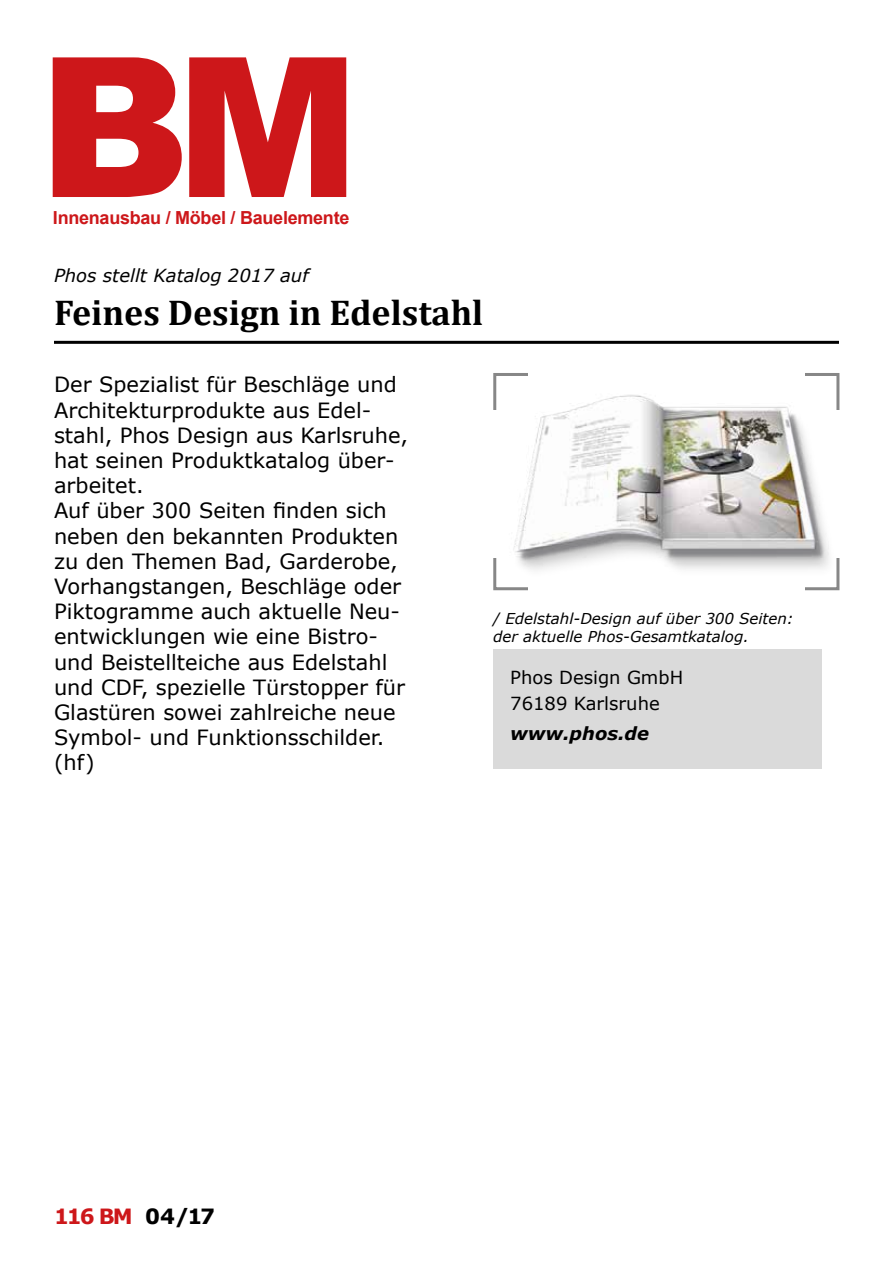
<style>
.page{position:relative;width:893px;height:1263px;background:#fff}
.page>*{position:absolute;margin:0;border:0;box-sizing:border-box;transform-origin:0 0}
.t1{font:900 195px "Arial";color:#cd171a}
.t2{font:700 36px "Cambria";color:#000}
.t3{font:21px/25.2px "Verdana";color:#000}
.t4{font:700 21px "Verdana";letter-spacing:-.1em;color:#cd171a}
.t5{font:700 18px "Arial";letter-spacing:-.015em;color:#cd171a}
.t6{font:18px/25.5px "Verdana";color:#000}
.t7{font:italic 18px "Verdana";color:#000}
.t8{font:italic 700 18px "Verdana";color:#000}
.t9{font:italic 15px/18px "Verdana";color:#000}
.s1{color:#000}
</style>
<div class="page">
<hr style="left:54px;top:341px;width:785px;height:3px;background:#000">
<div style="left:493px;top:650px;width:329px;height:119px;background:#dadada"></div>
<img style="left:513px;top:395px;width:316px;height:174px">
<h1 class="t1" style="left:38px;top:-14px;width:323px">BM</h1>
<p class="t5" style="left:53px;top:206px;width:298px">Innenausbau / Möbel / Bauelemente</p>
<p class="t7" style="left:54px;top:263px;width:256px">Phos stellt Katalog 2017 auf</p>
<h2 class="t2" style="left:54px;top:287px;width:431px">Feines Design in Edelstahl</h2>
<p class="t3" style="left:54px;top:372px;width:356px">Der Spezialist für Beschläge und<br>Architekturprodukte aus Edel&shy;stahl, Phos Design aus Karlsruhe, hat seinen Produktkatalog über&shy;arbeitet.<br>Auf über 300 Seiten finden sich neben den bekannten Produkten zu den Themen Bad, Garderobe,<br>Vorhangstangen, Beschläge oder<br>Piktogramme auch aktuelle Neu&shy;entwicklungen wie eine Bistro&shy;und Beistellteiche aus Edelstahl und CDF, spezielle Türstopper für<br>Glastüren sowei zahlreiche neue<br>Symbol- und Funktionsschilder. (hf)</p>
<p class="t9" style="left:493px;top:609px;width:302px">/ Edelstahl-Design auf über 300 Seiten: der aktuelle Phos-Gesamtkatalog.</p>
<p class="t6" style="left:510px;top:665px;width:174px">Phos Design GmbH<br>76189 Karlsruhe</p>
<p class="t8" style="left:510px;top:720px;width:140px">www.phos.de</p>
<p class="t4" style="left:54px;top:1201px;width:163px">116 BM <span class="s1">04/17</span></p>
</div>
